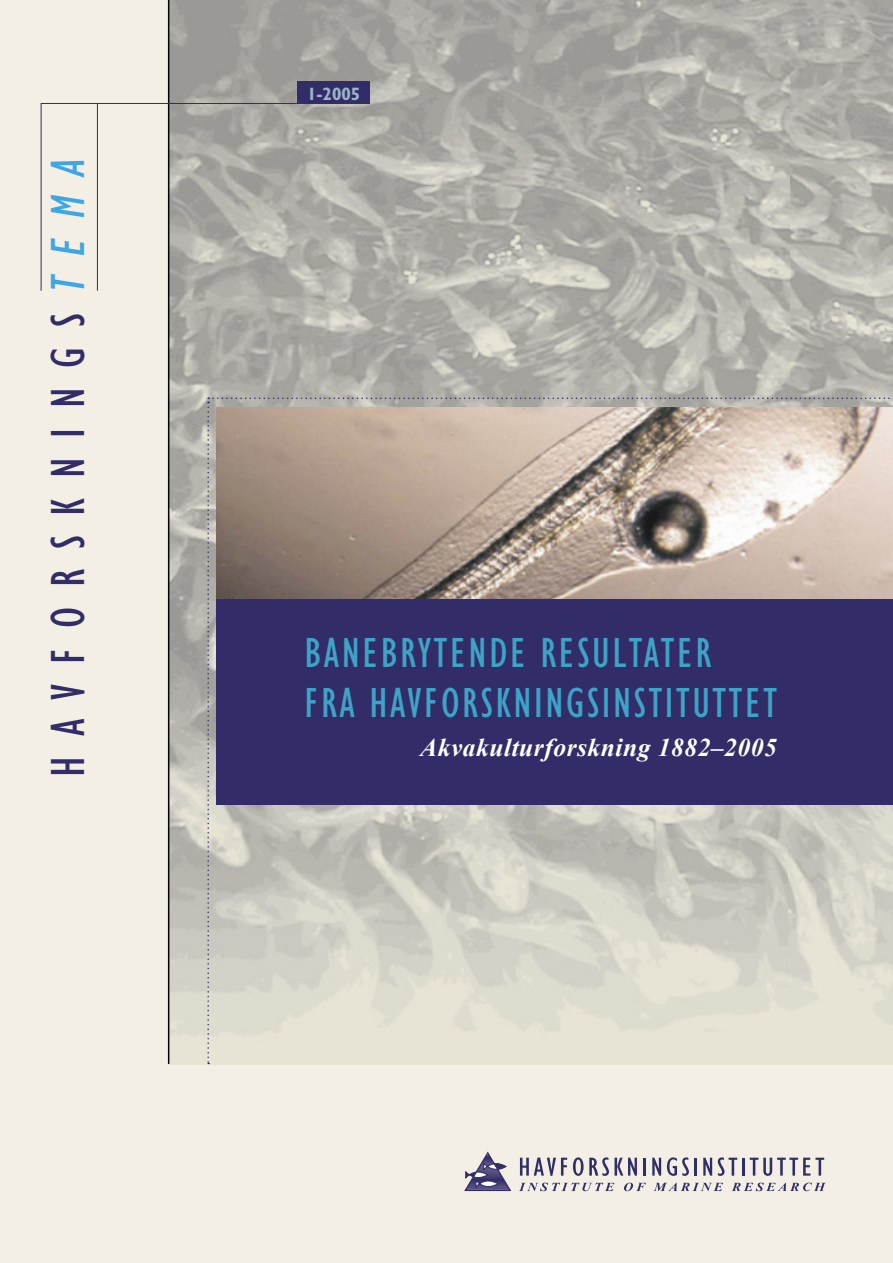
<style>
.page{position:relative;width:893px;height:1263px;background:#f3efe5}
.page>*{position:absolute;margin:0;border:0;box-sizing:border-box;transform-origin:0 0}
.t1{font:condensed 49.5px "Gill Sans";letter-spacing:.4em;color:#322d68}
.t2{font:condensed 43.5px/49.5px "Gill Sans";letter-spacing:.06em;color:#3da4c7}
.t3{font:italic 700 25.5px "Times New Roman";letter-spacing:.02em;color:#fff}
.t4{font:700 condensed 18px "Gill Sans";color:#99b5c6}
.s1{font-style:italic;color:#3ca6e6}
</style>
<div class="page">
<img style="left:169px;top:746px;width:38px;height:318px">
<img style="left:790px;top:0;width:103px;height:397px">
<img style="left:169px;top:107px;width:309px;height:639px">
<img style="left:478px;top:107px;width:312px;height:290px">
<img style="left:169px;top:0;width:621px;height:107px">
<hr style="left:168px;top:0;width:1px;height:1064px;background:#000">
<hr style="left:41px;top:103px;width:329px;height:1px;background:#322d68">
<hr style="left:41px;top:103px;width:1px;height:188px;background:#322d68">
<hr style="left:97px;top:103px;width:1px;height:188px;background:#322d68">
<div style="left:298px;top:82px;width:72px;height:22px;background:#322d68"></div>
<svg style="left:520px;top:1157px;width:47px;height:19px"></svg>
<svg style="left:573px;top:1157px;width:64px;height:19px"></svg>
<hr style="left:643px;top:1158px;width:3px;height:17px;background:#322d68">
<svg style="left:652px;top:1158px;width:9px;height:17px"></svg>
<svg style="left:667px;top:1157px;width:22px;height:19px"></svg>
<hr style="left:694px;top:1158px;width:3px;height:17px;background:#322d68">
<svg style="left:703px;top:1158px;width:9px;height:17px"></svg>
<svg style="left:718px;top:1157px;width:19px;height:19px"></svg>
<hr style="left:742px;top:1158px;width:3px;height:17px;background:#322d68">
<svg style="left:750px;top:1158px;width:74px;height:18px"></svg>
<svg style="left:519px;top:1182px;width:95px;height:9px"></svg>
<svg style="left:624px;top:1182px;width:22px;height:9px"></svg>
<svg style="left:653px;top:1182px;width:70px;height:9px"></svg>
<svg style="left:731px;top:1182px;width:95px;height:9px"></svg>
<svg style="left:464px;top:1151px;width:48px;height:41px;background:#a29eb1"></svg>
<svg style="left:207px;top:397px;width:686px;height:667px;background:#9a929c"></svg>
<p class="t1" style="left:41px;top:777px;width:627px;rotate:-90deg">HAVFORSKNINGS<span class="s1">TEMA</span></p>
<p class="t4" style="left:307px;top:83px;width:55px">1-2005</p>
<p class="t2" style="left:304px;top:629px;width:474px">BANEBRYTENDE RESULTATER<br>FRA HAVFORSKNINGSINSTITUTTET</p>
<p class="t3" style="left:420px;top:730px;width:358px">Akvakulturforskning 1882–2005</p>
</div>
